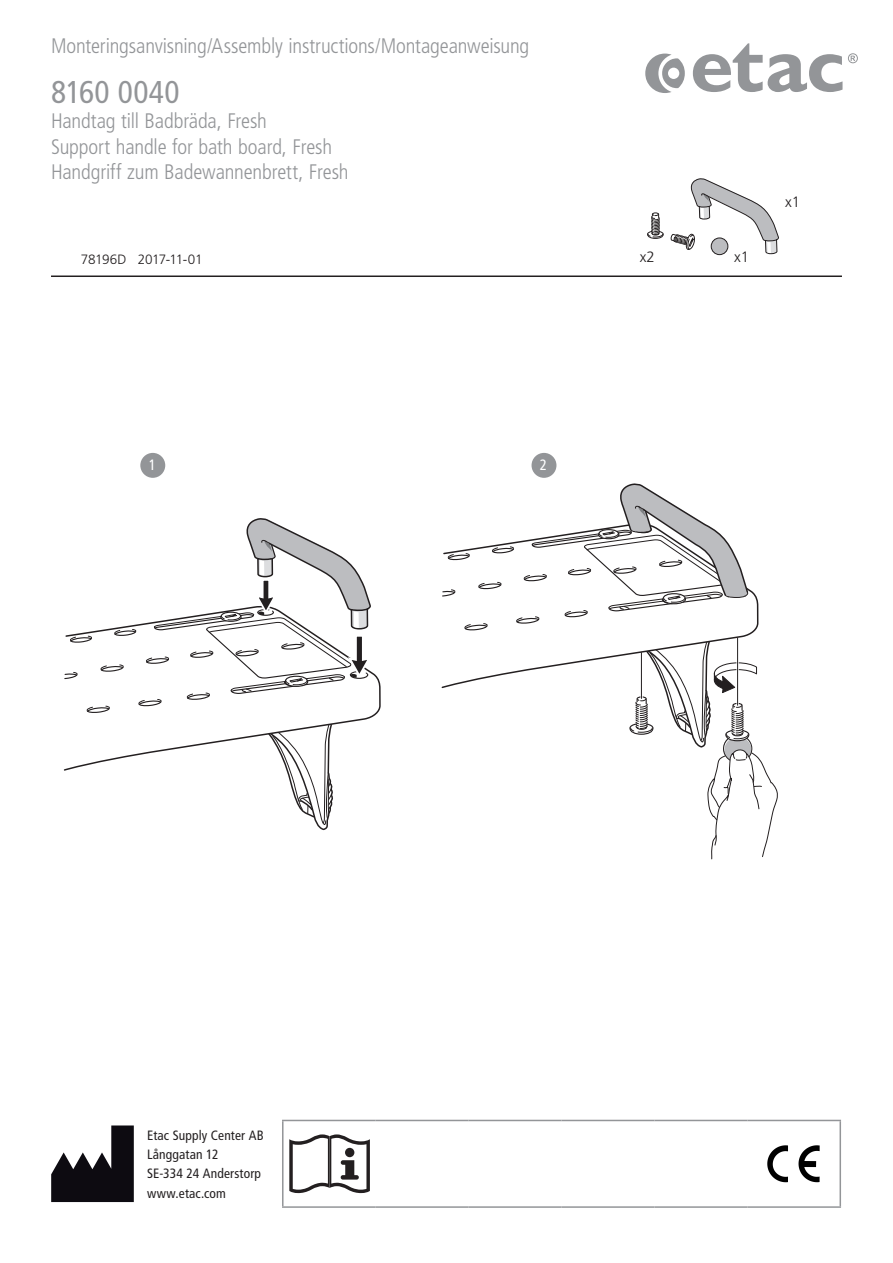
<style>
.page{position:relative;width:893px;height:1263px;background:#fff}
.page>*{position:absolute;margin:0;border:0;box-sizing:border-box;transform-origin:0 0}
.Headline3_white_2009{font:condensed 31.5px "Frutiger LT Pro";letter-spacing:.01em;color:#939598}
.Headline3_white_2009-2{font:300 condensed 21px "Frutiger LT Pro";letter-spacing:-.01em;color:#939598}
.t1{font:300 15px "Frutiger LT Pro";color:#231f20}
.Chapter_header{font:condensed 15px "Frutiger LT Pro";color:#fff}
.Sender_A4_2009{font:condensed 13.5px "Frutiger LT Pro";letter-spacing:.01em;color:#231f20}
.Body_text{font:300 13.5px "Frutiger LT Pro";letter-spacing:-.03em;color:#231f20}
</style>
<div class="page">
<svg style="left:848px;top:53px;width:10px;height:10px"></svg>
<svg style="left:693px;top:43px;width:149px;height:49px"></svg>
<svg style="left:645px;top:54px;width:40px;height:39px"></svg>
<hr style="left:282px;top:1121px;width:2px;height:85px;background:#939598">
<hr style="left:282px;top:1120px;width:94px;height:1px;background:#939598">
<hr style="left:282px;top:1206px;width:94px;height:2px;background:#939598">
<hr style="left:376px;top:1120px;width:93px;height:1px;background:#939598">
<hr style="left:469px;top:1120px;width:92px;height:1px;background:#939598">
<hr style="left:561px;top:1120px;width:93px;height:1px;background:#939598">
<hr style="left:376px;top:1206px;width:93px;height:2px;background:#939598">
<hr style="left:469px;top:1206px;width:92px;height:2px;background:#939598">
<hr style="left:561px;top:1206px;width:93px;height:2px;background:#939598">
<hr style="left:654px;top:1120px;width:93px;height:1px;background:#939598">
<hr style="left:654px;top:1206px;width:93px;height:2px;background:#939598">
<hr style="left:747px;top:1120px;width:94px;height:1px;background:#939598">
<hr style="left:839px;top:1121px;width:2px;height:85px;background:#939598">
<hr style="left:747px;top:1206px;width:94px;height:2px;background:#939598">
<svg style="left:51px;top:1125px;width:83px;height:77px"></svg>
<svg style="left:289px;top:1134px;width:81px;height:59px"></svg>
<div style="left:345px;top:1148px;width:9px;height:9px;background:#231f20;border-radius:50%"></div>
<svg style="left:767px;top:1145px;width:21px;height:37px"></svg>
<svg style="left:798px;top:1145px;width:22px;height:37px"></svg>
<div style="left:531px;top:453px;width:25px;height:25px;background:#939598;border-radius:50%"></div>
<hr style="left:51px;top:275px;width:791px;height:2px;background:#231f20">
<svg style="left:647px;top:212px;width:17px;height:27px"></svg>
<svg style="left:670px;top:178px;width:109px;height:78px"></svg>
<div style="left:711px;top:238px;width:17px;height:17px;background:#bcbdc0;border-radius:50%"></div>
<div style="left:711px;top:238px;width:17px;height:17px;border:1px solid #231f20;border-radius:50%"></div>
<svg style="left:64px;top:452px;width:309px;height:379px"></svg>
<svg style="left:441px;top:457px;width:337px;height:403px"></svg>
<hr style="left:736px;top:639px;width:3px;height:66px;background:#fff">
<hr style="left:640px;top:654px;width:3px;height:45px;background:#fff">
<hr style="left:737px;top:638px;width:1px;height:67px;background:#231f20">
<hr style="left:641px;top:652px;width:1px;height:46px;background:#231f20">
<p class="Headline3_white_2009-2" style="left:51px;top:34px;width:480px">Monteringsanvisning/Assembly instructions/Montageanweisung</p>
<p class="Headline3_white_2009" style="left:51px;top:74px;width:130px">8160 0040</p>
<p class="Headline3_white_2009-2" style="left:51px;top:109px;width:217px">Handtag till Badbräda, Fresh</p>
<p class="Headline3_white_2009-2" style="left:51px;top:134px;width:283px">Support handle for bath board, Fresh</p>
<p class="Headline3_white_2009-2" style="left:51px;top:159px;width:299px">Handgriff zum Badewannenbrett, Fresh</p>
<p class="Body_text" style="left:81px;top:252px;width:123px">78196D 2017-11-01</p>
<p class="Chapter_header" style="left:149px;top:456px;width:9px">1</p>
<p class="Chapter_header" style="left:540px;top:456px;width:9px">2</p>
<p class="t1" style="left:640px;top:248px;width:16px">x2</p>
<p class="t1" style="left:734px;top:248px;width:16px">x1</p>
<p class="t1" style="left:785px;top:193px;width:16px">x1</p>
<p class="Sender_A4_2009" style="left:147px;top:1127px;width:118px">Etac Supply Center AB</p>
<p class="Sender_A4_2009" style="left:147px;top:1147px;width:73px">Långgatan 12</p>
<p class="Sender_A4_2009" style="left:147px;top:1166px;width:115px">SE-334 24 Anderstorp</p>
<p class="Sender_A4_2009" style="left:147px;top:1185px;width:80px">www.etac.com</p>
</div>
